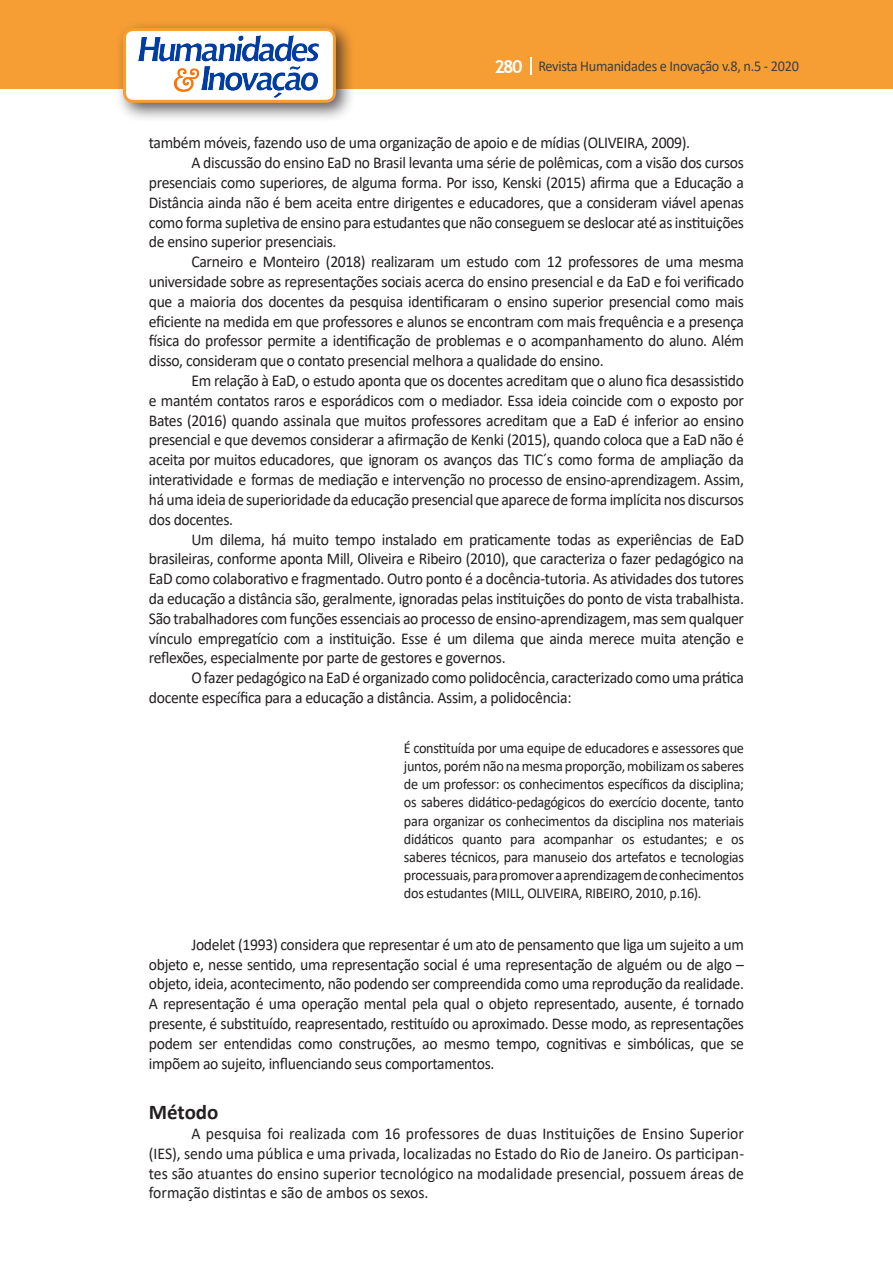
<style>
.page{position:relative;width:893px;height:1263px;background:#fff}
.page>*{position:absolute;margin:0;border:0;box-sizing:border-box;transform-origin:0 0}
.Titulo_2{font:700 21px "Calibri";color:#231f20}
.texto{font:16.5px/19.8px "Calibri";letter-spacing:-.02em;color:#231f20;text-align:justify;scale:.95 1}
.Texto{font:16.5px/19.8px "Calibri";color:#231f20;text-align:justify;scale:.95 1}
.citacao{font:15px/18px "Calibri";letter-spacing:-.02em;color:#231f20;text-align:justify;scale:.95 1}
.t1{font:15px "Calibri";letter-spacing:-.02em;color:#3e3e3f;scale:.95 1}
.s1{font-family:"Trebuchet MS";font-weight:700;font-size:18px;color:#fff}
</style>
<div class="page">
<div style="left:0;top:0;width:893px;height:88px;background:#f69e34"></div>
<svg style="left:530px;top:57px;width:2px;height:18px"></svg>
<div style="left:115px;top:20px;width:241px;height:103px;background:#231f20;opacity:.75"></div>
<div style="left:125px;top:30px;width:209px;height:71px;background:#fff;border-radius:9px"></div>
<img style="left:138px;top:35px;width:181px;height:62px">
<div style="left:123px;top:28px;width:213px;height:75px;border:3px solid #f69e34;border-radius:9px"></div>
<p class="t1" style="left:495px;top:56px;width:322px"><span class="s1">280</span> Revista Humanidades e Inovação v.8, n.5 - 2020</p>
<p class="texto" style="left:149px;top:133px;width:571px">também móveis, fazendo uso de uma organização de apoio e de mídias (OLIVEIRA, 2009).</p>
<p class="texto" style="left:149px;top:152px;width:628px;text-indent:43px">A discussão do ensino EaD no Brasil levanta uma série de polêmicas, com a visão dos cursos presenciais como superiores, de alguma forma. Por isso, Kenski (2015) afirma que a Educação a Distância ainda não é bem aceita entre dirigentes e educadores, que a consideram viável apenas como forma supletiva de ensino para estudantes que não conseguem se deslocar até as instituições de ensino superior presenciais.</p>
<p class="texto" style="left:149px;top:251px;width:628px;text-indent:43px">Carneiro e Monteiro (2018) realizaram um estudo com 12 professores de uma mesma universidade sobre as representações sociais acerca do ensino presencial e da EaD e foi verificado que a maioria dos docentes da pesquisa identificaram o ensino superior presencial como mais eficiente na medida em que professores e alunos se encontram com mais frequência e a presença física do professor permite a identificação de problemas e o acompanhamento do aluno. Além disso, consideram que o contato presencial melhora a qualidade do ensino.</p>
<p class="texto" style="left:149px;top:370px;width:628px;text-indent:43px">Em relação à EaD, o estudo aponta que os docentes acreditam que o aluno fica desassistido e mantém contatos raros e esporádicos com o mediador. Essa ideia coincide com o exposto por Bates (2016) quando assinala que muitos professores acreditam que a EaD é inferior ao ensino presencial e que devemos considerar a afirmação de Kenki (2015), quando coloca que a EaD não é aceita por muitos educadores, que ignoram os avanços das TIC´s como forma de ampliação da interatividade e formas de mediação e intervenção no processo de ensino-aprendizagem. Assim, há uma ideia de superioridade da educação presencial que aparece de forma implícita nos discursos dos docentes.</p>
<p class="texto" style="left:149px;top:529px;width:628px;text-indent:43px">Um dilema, há muito tempo instalado em praticamente todas as experiências de EaD brasileiras, conforme aponta Mill, Oliveira e Ribeiro (2010), que caracteriza o fazer pedagógico na EaD como colaborativo e fragmentado. Outro ponto é a docência-tutoria. As atividades dos tutores da educação a distância são, geralmente, ignoradas pelas instituições do ponto de vista trabalhista.<br>São trabalhadores com funções essenciais ao processo de ensino-aprendizagem, mas sem qualquer vínculo empregatício com a instituição. Esse é um dilema que ainda merece muita atenção e reflexões, especialmente por parte de gestores e governos.</p>
<p class="texto" style="left:149px;top:667px;width:628px;text-indent:43px">O fazer pedagógico na EaD é organizado como polidocência, caracterizado como uma prática docente específica para a educação a distância. Assim, a polidocência:</p>
<p class="citacao" style="left:404px;top:739px;width:359px">É constituída por uma equipe de educadores e assessores que juntos, porém não na mesma proporção, mobilizam os saberes de um professor: os conhecimentos específicos da disciplina; os saberes didático-pedagógicos do exercício docente, tanto para organizar os conhecimentos da disciplina nos materiais didáticos quanto para acompanhar os estudantes; e os saberes técnicos, para manuseio dos artefatos e tecnologias processuais, para promover a aprendizagem de conhecimentos dos estudantes (MILL, OLIVEIRA, RIBEIRO, 2010, p.16).</p>
<p class="texto" style="left:149px;top:934px;width:628px;text-indent:43px">Jodelet (1993) considera que representar é um ato de pensamento que liga um sujeito a um objeto e, nesse sentido, uma representação social é uma representação de alguém ou de algo – objeto, ideia, acontecimento, não podendo ser compreendida como uma reprodução da realidade.<br>A representação é uma operação mental pela qual o objeto representado, ausente, é tornado presente, é substituído, reapresentado, restituído ou aproximado. Desse modo, as representações podem ser entendidas como construções, ao mesmo tempo, cognitivas e simbólicas, que se impõem ao sujeito, influenciando seus comportamentos.</p>
<p class="Titulo_2" style="left:149px;top:1097px;width:71px">Método</p>
<p class="Texto" style="left:149px;top:1123px;width:628px;text-indent:43px">A pesquisa foi realizada com 16 professores de duas Instituições de Ensino Superior (IES), sendo uma pública e uma privada, localizadas no Estado do Rio de Janeiro. Os participan&shy;tes são atuantes do ensino superior tecnológico na modalidade presencial, possuem áreas de formação distintas e são de ambos os sexos.</p>
</div>
